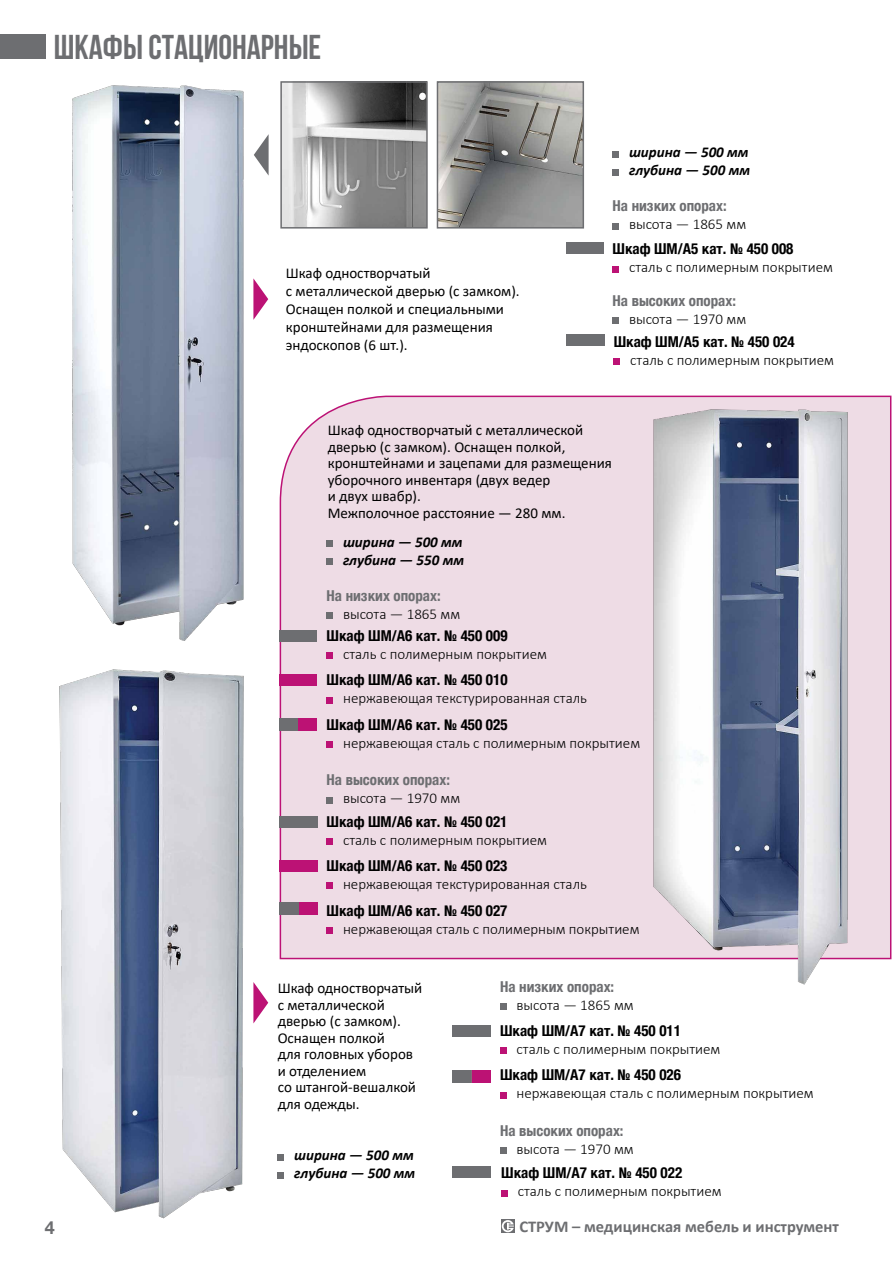
<style>
.page{position:relative;width:893px;height:1263px;background:#fff}
.page>*{position:absolute;margin:0;border:0;box-sizing:border-box;transform-origin:0 0}
.t1{font:700 34.5px "Bebas Neue";color:#6d6e71}
.t2{font:700 18px "Helvetica Neue Cyr";color:#6d6e71}
.t3{font:700 16.5px "Calibri";color:#6d6e71}
.t4{font:300 15px "Calibri";color:#000}
.t5{font:15px/16.5px "Calibri";color:#000}
.t6{font:700 condensed 15px "Helvetica Neue LTCYR";color:#000}
.t7{font:700 condensed 15px "Helvetica Neue LTCYR";color:#6d6e71}
.t8{font:italic 700 15px/18px "Calibri";color:#000}
</style>
<div class="page">
<div style="left:0;top:34px;width:45px;height:25px;background:#6d6e71"></div>
<svg style="left:501px;top:1219px;width:13px;height:14px"></svg>
<svg style="left:502px;top:1220px;width:12px;height:12px"></svg>
<div style="left:279px;top:395px;width:274px;height:565px;background:#eedce5"></div>
<img style="left:59px;top:637px;width:280px;height:582px">
<img style="left:553px;top:363px;width:339px;height:622px">
<div style="left:326px;top:838px;width:7px;height:6px;background:#bc1275"></div>
<div style="left:326px;top:883px;width:7px;height:6px;background:#bc1275"></div>
<div style="left:326px;top:927px;width:7px;height:6px;background:#bc1275"></div>
<svg style="left:278px;top:1154px;width:6px;height:6px"></svg>
<svg style="left:278px;top:1172px;width:6px;height:6px"></svg>
<div style="left:326px;top:541px;width:7px;height:6px;background:#6d6e71"></div>
<div style="left:326px;top:559px;width:7px;height:6px;background:#6d6e71"></div>
<div style="left:326px;top:613px;width:7px;height:6px;background:#6d6e71"></div>
<div style="left:326px;top:797px;width:7px;height:6px;background:#6d6e71"></div>
<div style="left:500px;top:1003px;width:6px;height:7px;background:#6d6e71"></div>
<div style="left:500px;top:1147px;width:6px;height:7px;background:#6d6e71"></div>
<svg style="left:253px;top:982px;width:15px;height:41px"></svg>
<svg style="left:253px;top:278px;width:15px;height:42px"></svg>
<div style="left:501px;top:1190px;width:7px;height:6px;background:#bc1275"></div>
<svg style="left:327px;top:653px;width:6px;height:6px"></svg>
<svg style="left:327px;top:697px;width:6px;height:6px"></svg>
<svg style="left:327px;top:742px;width:6px;height:6px"></svg>
<div style="left:500px;top:1047px;width:6px;height:7px;background:#bc1275"></div>
<svg style="left:500px;top:1092px;width:6px;height:6px"></svg>
<img style="left:59px;top:85px;width:190px;height:563px">
<img style="left:283px;top:84px;width:142px;height:142px">
<div style="left:280px;top:81px;width:148px;height:148px;border:2px solid #6d6e71"></div>
<img style="left:440px;top:84px;width:141px;height:142px">
<div style="left:437px;top:81px;width:147px;height:148px;border:2px solid #6d6e71"></div>
<svg style="left:254px;top:134px;width:15px;height:42px"></svg>
<div style="left:567px;top:335px;width:38px;height:11px;background:#6d6e71"></div>
<div style="left:567px;top:242px;width:37px;height:12px;background:#6d6e71"></div>
<svg style="left:614px;top:359px;width:6px;height:6px"></svg>
<div style="left:612px;top:151px;width:7px;height:6px;background:#6d6e71"></div>
<div style="left:612px;top:169px;width:7px;height:6px;background:#6d6e71"></div>
<div style="left:612px;top:223px;width:7px;height:6px;background:#6d6e71"></div>
<div style="left:612px;top:317px;width:7px;height:7px;background:#6d6e71"></div>
<div style="left:280px;top:816px;width:38px;height:12px;background:#6d6e71"></div>
<div style="left:453px;top:1025px;width:38px;height:12px;background:#6d6e71"></div>
<div style="left:280px;top:860px;width:38px;height:12px;background:#bc1275"></div>
<div style="left:453px;top:1166px;width:38px;height:12px;background:#6d6e71"></div>
<svg style="left:280px;top:903px;width:38px;height:11px"></svg>
<div style="left:280px;top:630px;width:37px;height:12px;background:#6d6e71"></div>
<div style="left:280px;top:674px;width:37px;height:12px;background:#bc1275"></div>
<svg style="left:280px;top:719px;width:37px;height:12px"></svg>
<svg style="left:453px;top:1071px;width:37px;height:11px"></svg>
<div style="left:612px;top:266px;width:7px;height:6px;background:#bc1275"></div>
<h1 class="t1" style="left:54px;top:28px;width:269px">Шкафы стационарные</h1>
<p class="t5" style="left:286px;top:264px;width:235px;line-height:18px">Шкаф одностворчатый<br>с металлической дверью (с замком).<br>Оснащен полкой и специальными кронштейнами для размещения эндоскопов (6 шт.).</p>
<p class="t8" style="left:629px;top:143px;width:123px">ширина — 500 мм глубина — 500 мм</p>
<p class="t7" style="left:612px;top:198px;width:116px">На низких опорах:</p>
<p class="t4" style="left:629px;top:215px;width:119px">высота — 1865 мм</p>
<p class="t6" style="left:612px;top:241px;width:182px">Шкаф ШМ/А5 кат. № 450 008</p>
<p class="t4" style="left:629px;top:258px;width:205px">сталь с полимерным покрытием</p>
<p class="t7" style="left:612px;top:292px;width:125px">На высоких опорах:</p>
<p class="t4" style="left:629px;top:309px;width:119px">высота — 1970 мм</p>
<p class="t6" style="left:614px;top:333px;width:182px">Шкаф ШМ/А5 кат. № 450 024</p>
<p class="t4" style="left:630px;top:351px;width:205px">сталь с полимерным покрытием</p>
<p class="t5" style="left:328px;top:422px;width:286px">Шкаф одностворчатый с металлической дверью (с замком). Оснащен полкой, кронштейнами и зацепами для размещения уборочного инвентаря (двух ведер<br>и двух швабр).<br>Межполочное расстояние — 280 мм.</p>
<p class="t8" style="left:343px;top:533px;width:123px">ширина — 500 мм глубина — 550 мм</p>
<p class="t7" style="left:326px;top:588px;width:116px">На низких опорах:</p>
<p class="t4" style="left:343px;top:605px;width:119px">высота — 1865 мм</p>
<p class="t6" style="left:327px;top:627px;width:182px">Шкаф ШМ/А6 кат. № 450 009</p>
<p class="t4" style="left:343px;top:645px;width:205px">сталь с полимерным покрытием</p>
<p class="t6" style="left:327px;top:672px;width:182px">Шкаф ШМ/А6 кат. № 450 010</p>
<p class="t4" style="left:343px;top:689px;width:246px">нержавеющая текстурированная сталь</p>
<p class="t6" style="left:327px;top:716px;width:182px">Шкаф ШМ/А6 кат. № 450 025</p>
<p class="t4" style="left:343px;top:734px;width:299px">нержавеющая сталь c полимерным покрытием</p>
<p class="t7" style="left:326px;top:772px;width:125px">На высоких опорах:</p>
<p class="t4" style="left:343px;top:789px;width:119px">высота — 1970 мм</p>
<p class="t6" style="left:326px;top:813px;width:182px">Шкаф ШМ/А6 кат. № 450 021</p>
<p class="t4" style="left:343px;top:830px;width:205px">сталь с полимерным покрытием</p>
<p class="t6" style="left:326px;top:857px;width:182px">Шкаф ШМ/А6 кат. № 450 023</p>
<p class="t4" style="left:343px;top:875px;width:246px">нержавеющая текстурированная сталь</p>
<p class="t6" style="left:326px;top:902px;width:182px">Шкаф ШМ/А6 кат. № 450 027</p>
<p class="t4" style="left:343px;top:919px;width:298px">нержавеющая сталь c полимерным покрытием</p>
<p class="t5" style="left:278px;top:980px;width:146px">Шкаф одностворчатый с металлической дверью (с замком).<br>Оснащен полкой<br>для головных уборов и отделением<br>со штангой-вешалкой для одежды.</p>
<p class="t8" style="left:294px;top:1146px;width:123px">ширина — 500 мм глубина — 500 мм</p>
<p class="t7" style="left:500px;top:978px;width:116px">На низких опорах:</p>
<p class="t4" style="left:517px;top:995px;width:119px">высота — 1865 мм</p>
<p class="t6" style="left:500px;top:1022px;width:182px">Шкаф ШМ/А7 кат. № 450 011</p>
<p class="t4" style="left:517px;top:1039px;width:205px">сталь с полимерным покрытием</p>
<p class="t6" style="left:500px;top:1067px;width:182px">Шкаф ШМ/А7 кат. № 450 026</p>
<p class="t4" style="left:517px;top:1084px;width:299px">нержавеющая сталь c полимерным покрытием</p>
<p class="t7" style="left:500px;top:1122px;width:125px">На высоких опорах:</p>
<p class="t4" style="left:517px;top:1139px;width:119px">высота — 1970 мм</p>
<p class="t6" style="left:501px;top:1165px;width:182px">Шкаф ШМ/А7 кат. № 450 022</p>
<p class="t4" style="left:518px;top:1182px;width:205px">сталь с полимерным покрытием</p>
<p class="t2" style="left:45px;top:1217px;width:12px">4</p>
<p class="t3" style="left:519px;top:1214px;width:321px">СТРУМ – медицинская мебель и инструмент</p>
</div>
